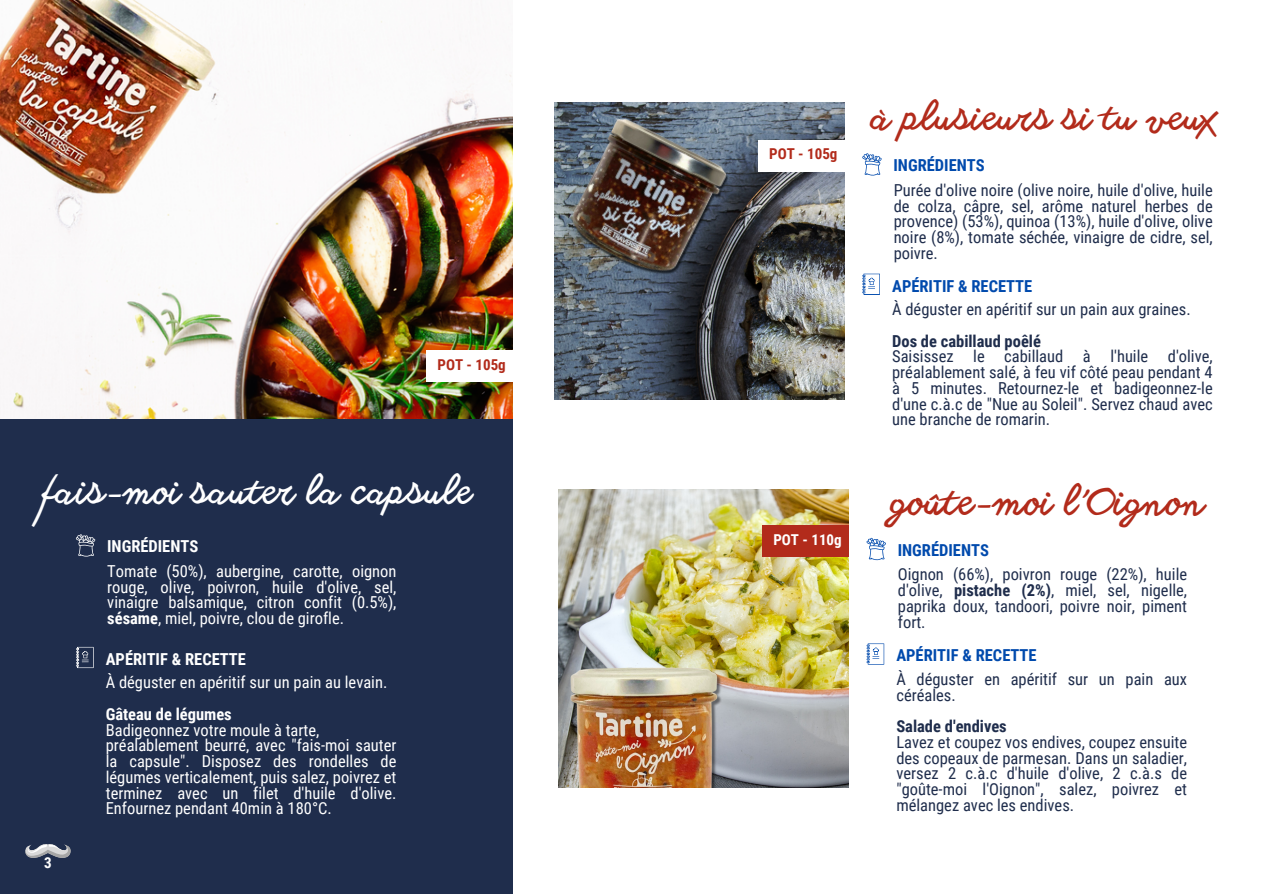
<style>
.page{position:relative;width:1263px;height:894px;background:#fff}
.page>*{position:absolute;margin:0;border:0;box-sizing:border-box;transform-origin:0 0}
.t1{font:300 37.35px "Another Shabby";color:#b22b1b}
.t2{font:300 36px "Another Shabby";color:#fff}
.t3{font:300 36px "Another Shabby";color:#b22b1b}
.t4{font:16.5px/15.8px "Roboto Condensed";color:#1f2d4c;text-align:justify}
.t5{font:16.5px/15.8px "Roboto Condensed";color:#fff;text-align:justify}
.t6{font:700 16.5px "Roboto Condensed";color:#004aad}
.t7{font:700 16.5px "Roboto Condensed";color:#fff}
.t8{font:700 16.5px "Roboto Condensed";color:#1f2d4c}
.t9{font:700 15px "Roboto Condensed";color:#b22b1b}
.t10{font:700 15px "Roboto Condensed";color:#fff}
.s1{font-weight:700}
</style>
<div class="page">
<div style="left:0;top:0;width:515px;height:893px;background:#1f2d4c"></div>
<svg style="left:25px;top:844px;width:46px;height:13px"></svg>
<img style="left:0;top:0;width:513px;height:418px">
<svg style="left:76px;top:646px;width:18px;height:22px"></svg>
<svg style="left:76px;top:534px;width:19px;height:22px"></svg>
<img style="left:554px;top:102px;width:290px;height:297px">
<img style="left:558px;top:109px;width:186px;height:190px">
<svg style="left:862px;top:273px;width:18px;height:22px"></svg>
<svg style="left:862px;top:153px;width:19px;height:22px"></svg>
<div style="left:513px;top:0;width:14px;height:893px;background:#fff"></div>
<div style="left:427px;top:350px;width:86px;height:31px;background:#fff"></div>
<div style="left:758px;top:140px;width:87px;height:31px;background:#fff"></div>
<img style="left:558px;top:489px;width:291px;height:298px">
<svg style="left:866px;top:643px;width:18px;height:21px"></svg>
<svg style="left:866px;top:537px;width:20px;height:23px"></svg>
<img style="left:566px;top:661px;width:165px;height:126px">
<div style="left:763px;top:525px;width:86px;height:32px;background:#b22b1b"></div>
<h2 class="t9" style="left:437px;top:356px;width:70px">POT - 105g</h2>
<p class="t2" style="left:42px;top:473px;width:432px">fais-moi sauter la capsule</p>
<p class="t7" style="left:107px;top:536px;width:93px">INGRÉDIENTS</p>
<p class="t5" style="left:107px;top:563px;width:291px">Tomate (50%), aubergine, carotte, oignon rouge, olive, poivron, huile d'olive, sel, vinaigre balsamique, citron confit (0.5%), <span class="s1">sésame</span>, miel, poivre, clou de girofle.</p>
<h1 class="t7" style="left:106px;top:649px;width:142px">APÉRITIF &amp; RECETTE</h1>
<p class="t10" style="left:44px;top:853px;width:9px">3</p>
<p class="t5" style="left:106px;top:674px;width:283px">À déguster en apéritif sur un pain au levain.</p>
<h3 class="t7" style="left:106px;top:704px;width:127px">Gâteau de légumes</h3>
<p class="t5" style="left:106px;top:721px;width:215px">Badigeonnez votre moule à tarte,</p>
<h2 class="t5" style="left:106px;top:737px;width:292px">préalablement beurré, avec "fais-moi sauter la capsule". Disposez des rondelles de légumes verticalement, puis salez, poivrez et terminez avec un filet d'huile d'olive.<br>Enfournez pendant 40min à 180°C.</h2>
<p class="t9" style="left:769px;top:145px;width:70px">POT - 105g</p>
<p class="t3" style="left:871px;top:99px;width:346px">à plusieurs si tu veux</p>
<p class="t6" style="left:893px;top:156px;width:93px">INGRÉDIENTS</p>
<p class="t4" style="left:894px;top:182px;width:321px">Purée d'olive noire (olive noire, huile d'olive, huile de colza, câpre, sel, arôme naturel herbes de provence) (53%), quinoa (13%), huile d'olive, olive noire (8%), tomate séchée, vinaigre de cidre, sel, poivre.</p>
<p class="t4" style="left:892px;top:301px;width:300px">À déguster en apéritif sur un pain aux graines.</p>
<p class="t8" style="left:892px;top:331px;width:150px">Dos de cabillaud poêlé</p>
<p class="t4" style="left:892px;top:349px;width:322px">Saisissez le cabillaud à l'huile d'olive, préalablement salé, à feu vif côté peau pendant 4 à 5 minutes. Retournez-le et badigeonnez-le d'une c.à.c de "Nue au Soleil". Servez chaud avec une branche de romarin.</p>
<h2 class="t6" style="left:892px;top:276px;width:142px">APÉRITIF &amp; RECETTE</h2>
<p class="t1" style="left:891px;top:482px;width:316px">goûte-moi l’Oignon</p>
<p class="t10" style="left:773px;top:531px;width:70px">POT - 110g</p>
<p class="t6" style="left:898px;top:540px;width:93px">INGRÉDIENTS</p>
<h3 class="t4" style="left:898px;top:566px;width:291px">Oignon (66%), poivron rouge (22%), huile d'olive, <span class="s1">pistache (2%)</span>, miel, sel, nigelle, paprika doux, tandoori, poivre noir, piment fort.</h3>
<p class="t6" style="left:896px;top:646px;width:142px">APÉRITIF &amp; RECETTE</p>
<p class="t4" style="left:896px;top:671px;width:292px">À déguster en apéritif sur un pain aux céréales.</p>
<h1 class="t8" style="left:896px;top:716px;width:112px">Salade d'endives</h1>
<p class="t4" style="left:896px;top:734px;width:292px">Lavez et coupez vos endives, coupez ensuite des copeaux de parmesan. Dans un saladier, versez 2 c.à.c d'huile d'olive, 2 c.à.s de "goûte-moi l'Oignon", salez, poivrez et mélangez avec les endives.</p>
</div>
